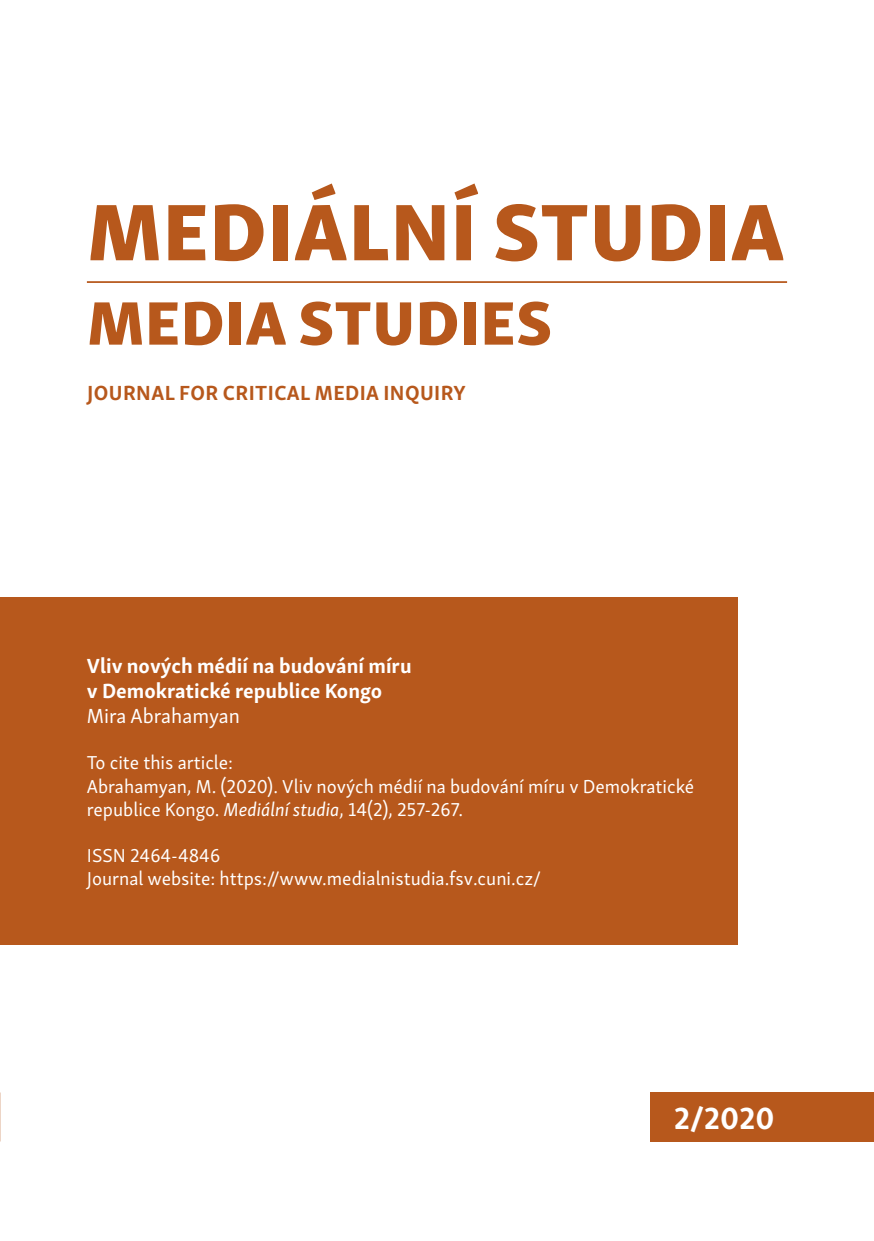
<style>
.page{position:relative;width:874px;height:1241px;background:#fff}
.page>*{position:absolute;margin:0;border:0;box-sizing:border-box;transform-origin:0 0}
.titulky{font:82.25px "Skolar Sans Latn Eb";letter-spacing:.02em;color:#b7581c}
.titulky-2{font:63px "Skolar Sans Latn Eb";letter-spacing:.02em;color:#b7581c}
.t1{font:700 31.5px "Skolar Sans Latn";color:#fff}
.Autor{font:700 21px/25.2px "Skolar Sans Latn";color:#fff}
.Nadpis_2{font:700 21px "Skolar Sans Latn";letter-spacing:.02em;color:#b7581c}
.Autor-2{font:21px "Skolar Sans Latn";color:#fff}
.Autor-3{font:19.25px/23.1px "Skolar Sans Latn";color:#fff}
.Odrážky{font:19.25px "Skolar Sans Latn";color:#fff}
.s1{font-style:italic}
</style>
<div class="page">
<hr style="left:87px;top:281px;width:699px;height:2px;background:#b7581c">
<div style="left:0;top:597px;width:737px;height:347px;background:#b7581c"></div>
<div style="left:650px;top:1091px;width:223px;height:50px;background:#b7581c"></div>
<p class="titulky" style="left:88px;top:162px;width:697px">MEDIÁLNÍ STUDIA</p>
<p class="titulky-2" style="left:87px;top:269px;width:465px">MEDIA STUDIES</p>
<p class="Nadpis_2" style="left:87px;top:375px;width:380px">JOURNAL FOR CRITICAL MEDIA INQUIRY</p>
<p class="Autor" style="left:87px;top:651px;width:326px">Vliv nových médií na budování míru v Demokratické republice Kongo</p>
<p class="Autor-2" style="left:87px;top:700px;width:154px">Mira Abrahamyan</p>
<p class="Autor-3" style="left:87px;top:749px;width:608px">To cite this article:<br>Abrahamyan, M. (2020). Vliv nových médií na budování míru v Demokratické republice Kongo. <span class="s1">Mediální studia</span>, 14(2), 257-267.</p>
<p class="Odrážky" style="left:87px;top:840px;width:135px">ISSN 2464-4846</p>
<p class="Odrážky" style="left:87px;top:863px;width:455px">Journal website: https://www.medialnistudia.fsv.cuni.cz/</p>
<p class="t1" style="left:673px;top:1092px;width:102px">2/2020</p>
</div>
